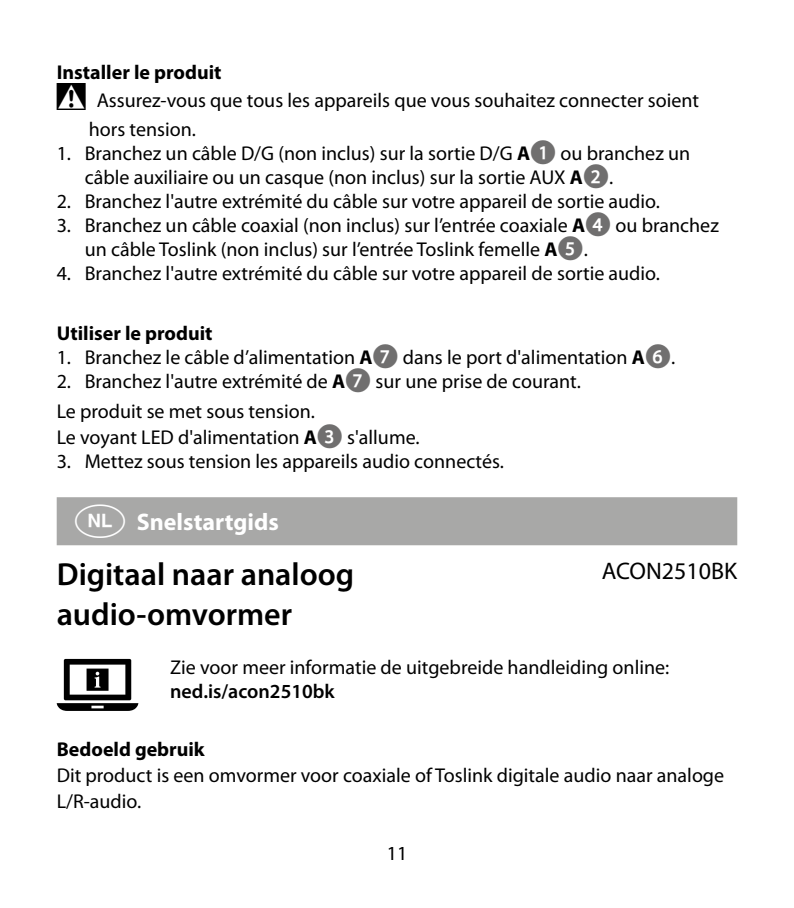
<style>
.page{position:relative;width:794px;height:908px;background:#fff}
.page>*{position:absolute;margin:0;border:0;box-sizing:border-box;transform-origin:0 0}
.t1{font:600 32px/40px "Myriad Pro";color:#000}
.t2{font:700 24px "Myriad Pro";color:#fff}
.t3{font:24px "Myriad Pro";color:#000}
.t4{font:20px/24px "Myriad Pro";color:#000}
.t5{font:700 20px "Myriad Pro";color:#000}
.t6{font:600 20px "Myriad Pro";color:#000}
.s1{font-weight:700}
.s2{font-family:"Manualise Call out Closed Glyphs Bold Bold";font-size:24px;color:#706f6f}
.s3{font-family:"manualise countrycodes";font-weight:400;font-size:48px}
</style>
<div class="page">
<div style="left:57px;top:497px;width:680px;height:48px;background:#a8a8a7"></div>
<svg style="left:57px;top:658px;width:81px;height:52px"></svg>
<p class="t5" style="left:57px;top:60px;width:166px">Installer le produit</p>
<p class="t4" style="left:89px;top:86px;width:612px;line-height:28px;text-indent:8px">Assurez-vous que tous les appareils que vous souhaitez connecter soient hors tension.</p>
<p class="t4" style="left:85px;top:140px;width:607px;text-indent:-28px">1. Branchez un câble D/G (non inclus) sur la sortie D/G <span class="s1">A</span><span class="s2">1</span> ou branchez un câble auxiliaire ou un casque (non inclus) sur la sortie AUX <span class="s1">A</span><span class="s2">2</span>.</p>
<p class="t4" style="left:57px;top:188px;width:604px">2. Branchez l'autre extrémité du câble sur votre appareil de sortie audio.</p>
<p class="t4" style="left:85px;top:212px;width:635px;text-indent:-28px">3. Branchez un câble coaxial (non inclus) sur l’entrée coaxiale <span class="s1">A</span><span class="s2">4</span> ou branchez un câble Toslink (non inclus) sur l’entrée Toslink femelle <span class="s1">A</span><span class="s2">5</span>.</p>
<p class="t4" style="left:57px;top:260px;width:604px">4. Branchez l'autre extrémité du câble sur votre appareil de sortie audio.</p>
<p class="t5" style="left:57px;top:320px;width:157px">Utiliser le produit</p>
<p class="t4" style="left:57px;top:344px;width:620px">1. Branchez le câble d’alimentation <span class="s1">A</span><span class="s2">7</span> dans le port d'alimentation <span class="s1">A</span><span class="s2">6</span>.</p>
<p class="t4" style="left:57px;top:365px;width:525px;line-height:30px">2. Branchez l'autre extrémité de <span class="s1">A</span><span class="s2">7</span> sur une prise de courant.<br>Le produit se met sous tension.</p>
<p class="t4" style="left:57px;top:424px;width:364px">Le voyant LED d'alimentation <span class="s1">A</span><span class="s2">3</span> s'allume.</p>
<p class="t4" style="left:57px;top:448px;width:449px">3. Mettez sous tension les appareils audio connectés.</p>
<p class="t2" style="left:68px;top:506px;width:212px"><span class="s3">d</span> Snelstartgids</p>
<h1 class="t1" style="left:57px;top:553px;width:299px">Digitaal naar analoog audio-omvormer</h1>
<p class="t3" style="left:602px;top:556px;width:137px">ACON2510BK</p>
<p class="t4" style="left:170px;top:654px;width:501px">Zie voor meer informatie de uitgebreide handleiding online:</p>
<p class="t6" style="left:170px;top:678px;width:166px">ned.is/acon2510bk</p>
<p class="t5" style="left:57px;top:736px;width:150px">Bedoeld gebruik</p>
<p class="t4" style="left:57px;top:761px;width:669px;line-height:26px">Dit product is een omvormer voor coaxiale of Toslink digitale audio naar analoge<br>L/R-audio.</p>
<p class="t4" style="left:387px;top:840px;width:22px">11</p>
</div>
